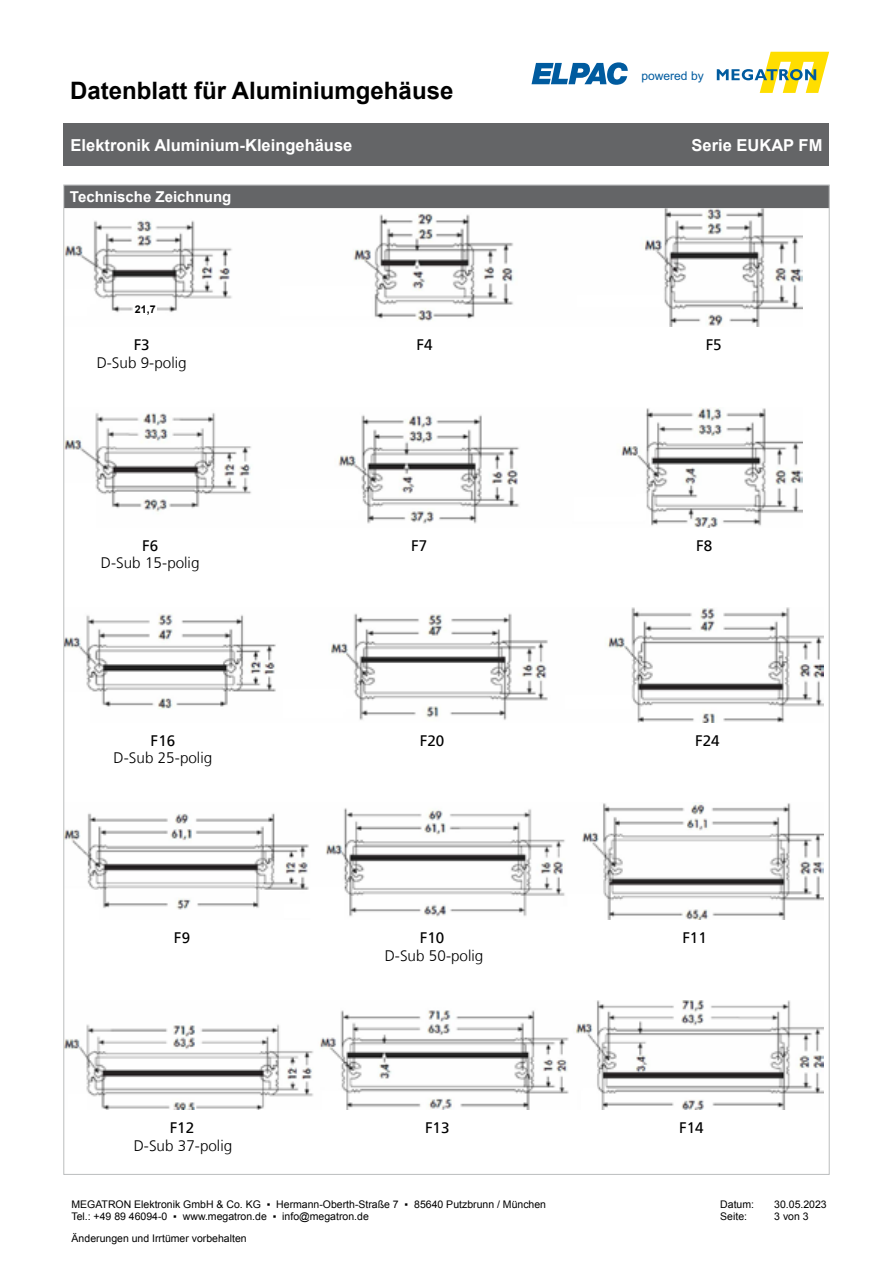
<style>
.page{position:relative;width:893px;height:1263px;background:#fff}
.page>*{position:absolute;margin:0;border:0;box-sizing:border-box;transform-origin:0 0}
.t1{font:700 24px "Arial";color:#000}
.t2{font:700 16.5px "Arial";color:#fff}
.t3{font:300 15.3px "Frutiger LT45";color:#000}
.t4{font:15.3px "Frutiger LT55 Roman";color:#000}
.t5{font:700 15px "Arial";color:#fff}
.t6{font:12.15px "Arial";color:#005b9f}
.t7{font:700 10.65px "Arial";color:#000}
.t8{font:10.5px/12.6px "Arial";color:#000}
</style>
<div class="page">
<div style="left:64px;top:123px;width:765px;height:43px;background:#646567"></div>
<svg style="left:531px;top:62px;width:97px;height:23px"></svg>
<svg style="left:717px;top:52px;width:112px;height:41px"></svg>
<img style="left:66px;top:208px;width:736px;height:119px">
<img style="left:66px;top:408px;width:736px;height:119px">
<img style="left:66px;top:608px;width:758px;height:114px">
<img style="left:66px;top:803px;width:757px;height:117px">
<img style="left:66px;top:1000px;width:758px;height:110px">
<img style="left:134px;top:300px;width:22px;height:16px">
<div style="left:66px;top:187px;width:761px;height:21px;background:#646567"></div>
<h1 class="t1" style="left:70px;top:74px;width:385px">Datenblatt für Aluminiumgehäuse</h1>
<p class="t6" style="left:641px;top:68px;width:64px">powered by</p>
<h2 class="t2" style="left:71px;top:134px;width:283px">Elektronik Aluminium-Kleingehäuse</h2>
<h2 class="t2" style="left:692px;top:134px;width:132px">Serie EUKAP FM</h2>
<p class="t5" style="left:70px;top:187px;width:163px">Technische Zeichnung</p>
<p class="t7" style="left:135px;top:302px;width:22px">21,7</p>
<p class="t4" style="left:134px;top:336px;width:17px">F3</p>
<p class="t4" style="left:417px;top:336px;width:17px">F4</p>
<p class="t4" style="left:706px;top:336px;width:17px">F5</p>
<p class="t3" style="left:97px;top:354px;width:91px">D-Sub 9-polig</p>
<p class="t4" style="left:142px;top:536px;width:17px">F6</p>
<p class="t4" style="left:411px;top:536px;width:17px">F7</p>
<p class="t4" style="left:696px;top:536px;width:17px">F8</p>
<p class="t3" style="left:101px;top:554px;width:100px">D-Sub 15-polig</p>
<p class="t4" style="left:151px;top:731px;width:26px">F16</p>
<p class="t4" style="left:420px;top:731px;width:26px">F20</p>
<p class="t4" style="left:695px;top:731px;width:26px">F24</p>
<p class="t3" style="left:114px;top:749px;width:100px">D-Sub 25-polig</p>
<p class="t4" style="left:174px;top:929px;width:18px">F9</p>
<p class="t4" style="left:420px;top:929px;width:26px">F10</p>
<p class="t4" style="left:682px;top:929px;width:26px">F11</p>
<p class="t3" style="left:385px;top:947px;width:100px">D-Sub 50-polig</p>
<p class="t4" style="left:170px;top:1119px;width:26px">F12</p>
<p class="t4" style="left:425px;top:1119px;width:26px">F13</p>
<p class="t4" style="left:679px;top:1119px;width:26px">F14</p>
<p class="t3" style="left:134px;top:1137px;width:100px">D-Sub 37-polig</p>
<p class="t8" style="left:71px;top:1198px;width:476px">MEGATRON Elektronik GmbH &amp; Co. KG ▪ Hermann-Oberth-Straße 7 ▪ 85640 Putzbrunn / München<br>Tel.: +49 89 46094-0 ▪ www.megatron.de ▪ info@megatron.de</p>
<p class="t8" style="left:720px;top:1198px;width:35px">Datum:</p>
<p class="t8" style="left:774px;top:1198px;width:54px">30.05.2023</p>
<p class="t8" style="left:720px;top:1210px;width:28px">Seite:</p>
<p class="t8" style="left:774px;top:1210px;width:36px">3 von 3</p>
<p class="t8" style="left:72px;top:1232px;width:177px">Änderungen und Irrtümer vorbehalten</p>
</div>
